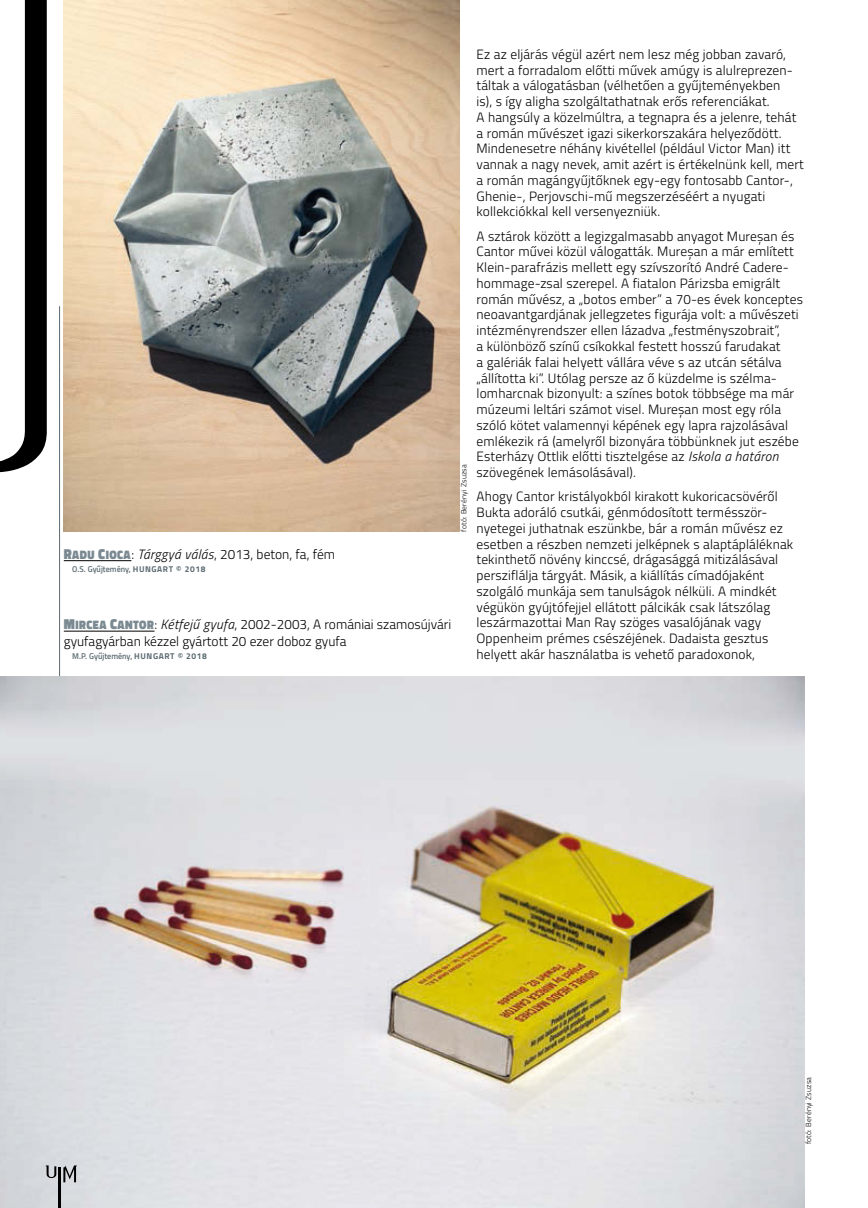
<style>
.page{position:relative;width:868px;height:1208px;background:#fff}
.page>*{position:absolute;margin:0;border:0;box-sizing:border-box;transform-origin:0 0}
.t1{font:300 13.5px/15.8px "Titillium";letter-spacing:.01em;color:#000}
.t2{font:600 8.4px "Titillium";color:#5c6b72;scale:.96 1}
.t3{font:300 7.5px "Titillium";letter-spacing:.025em;color:#000}
.s1{font-family:"Titillium Black SC850";font-weight:400;font-size:14.55px;color:#7b8a92}
.s2{font-family:"Titillium Black SC850";font-weight:400;font-size:12.45px;color:#7b8a92}
.s3{font-style:italic}
.s4{font-weight:700}
</style>
<div class="page">
<hr style="left:59px;top:306px;width:1px;height:851px;background:#5c6b72">
<svg style="left:0;top:0;width:47px;height:472px"></svg>
<hr style="left:64px;top:560px;width:67px;height:1px;background:#000">
<img style="left:0;top:676px;width:804px;height:532px">
<svg style="left:46px;top:1165px;width:10px;height:13px"></svg>
<hr style="left:59px;top:1167px;width:2px;height:41px;background:#000">
<svg style="left:63px;top:1165px;width:14px;height:17px"></svg>
<img style="left:64px;top:0;width:395px;height:531px">
<hr style="left:64px;top:631px;width:90px;height:1px;background:#000">
<p class="t1" style="left:64px;top:545px;width:273px"><span class="s1">R</span><span class="s2">ADU</span> <span class="s1">C</span><span class="s2">IOCA</span>: <span class="s3">Tárggyá válás</span>, 2013, beton, fa, fém</p>
<p class="t2" style="left:72px;top:563px;width:140px">O.S. Gyűjtemény, <span class="s4">HUNGART © 2018</span></p>
<p class="t1" style="left:64px;top:615px;width:389px;line-height:16.5px"><span class="s1">M</span><span class="s2">IRCEA</span> <span class="s1">C</span><span class="s2">ANTOR</span>: <span class="s3">Kétfejű gyufa</span>, 2002-2003, A romániai szamosújvári gyufagyárban kézzel gyártott 20 ezer doboz gyufa</p>
<p class="t2" style="left:72px;top:650px;width:142px">M.P. Gyűjtemény, <span class="s4">HUNGART © 2018</span></p>
<p class="t3" style="left:458px;top:531px;width:69px;rotate:-90deg">fotó: Berényi Zsuzsa</p>
<p class="t1" style="left:476px;top:46px;width:328px">Ez az eljárás végül azért nem lesz még jobban zavaró, mert a forradalom előtti művek amúgy is alulreprezen&shy;táltak a válogatásban (vélhetően a gyűjteményekben<br>is), s így aligha szolgáltathatnak erős referenciákat.<br>A hangsúly a közelmúltra, a tegnapra és a jelenre, tehát a román művészet igazi sikerkorszakára helyeződött.<br>Mindenesetre néhány kivétellel (például Victor Man) itt vannak a nagy nevek, amit azért is értékelnünk kell, mert a román magángyűjtőknek egy-egy fontosabb Cantor-, Ghenie-, Perjovschi-mű megszerzéséért a nyugati kollekciókkal kell versenyezniük.</p>
<p class="t1" style="left:476px;top:227px;width:328px">A sztárok között a legizgalmasabb anyagot Mureşan és Cantor művei közül válogatták. Mureşan a már említett Klein-parafrázis mellett egy szívszorító André Cadere&shy;hommage-zsal szerepel. A fiatalon Párizsba emigrált román művész, a „botos ember” a 70-es évek konceptes neoavantgardjának jellegzetes figurája volt: a művészeti intézményrendszer ellen lázadva „festményszobrait”,<br>a különböző színű csíkokkal festett hosszú farudakat<br>a galériák falai helyett vállára véve s az utcán sétálva „állította ki”. Utólag persze az ő küzdelme is szélma&shy;lomharcnak bizonyult: a színes botok többsége ma már múzeumi leltári számot visel. Mureşan most egy róla szóló kötet valamennyi képének egy lapra rajzolásával emlékezik rá (amelyről bizonyára többünknek jut eszébe Esterházy Ottlik előtti tisztelgése az <span class="s3">Iskola a határon </span>szövegének lemásolásával).</p>
<p class="t1" style="left:476px;top:488px;width:318px">Ahogy Cantor kristályokból kirakott kukoricacsövéről Bukta adoráló csutkái, génmódosított termésször&shy;nyetegei juthatnak eszünkbe, bár a román művész ez esetben a részben nemzeti jelképnek s alaptápláléknak tekinthető növény kinccsé, drágasággá mitizálásával persziflálja tárgyát. Másik, a kiállítás címadójaként szolgáló munkája sem tanulságok nélküli. A mindkét végükön gyújtófejjel ellátott pálcikák csak látszólag leszármazottai Man Ray szöges vasalójának vagy Oppenheim prémes csészéjének. Dadaista gesztus helyett akár használatba is vehető paradoxonok,</p>
<p class="t3" style="left:803px;top:1144px;width:69px;rotate:-90deg">fotó: Berényi Zsuzsa</p>
</div>
